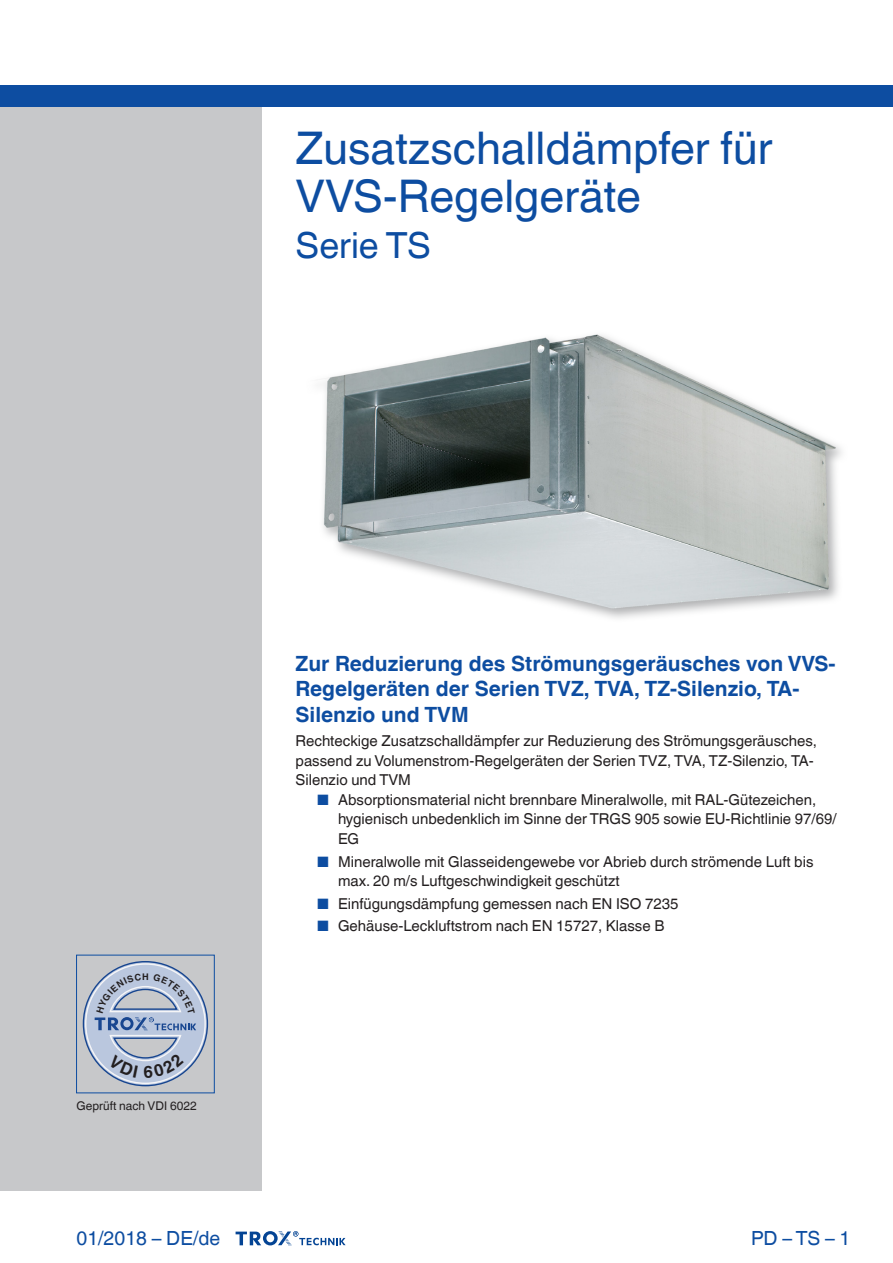
<style>
.page{position:relative;width:893px;height:1263px;background:#fff}
.page>*{position:absolute;margin:0;border:0;box-sizing:border-box;transform-origin:0 0}
.leaflet_head1{font:45px/48px "TROX Helvetica";color:#0d4da1}
.Standard_oben_links{font:36px "TROX Helvetica";color:#0d4da1}
.leaflet_intro_descr{font:700 21px/25.5px "TROX Helvetica";color:#0d4da1}
.country{font:19.5px "TROX Helvetica";color:#0d4da1}
.pagina_li-re{font:19.5px "TROX Helvetica";color:#0d4da1}
.leaflet_intro_descr-2{font:15px/19.5px "TROX Helvetica";color:#231f20}
.leaflet_frontpage_pi{font:12px "TROX Helvetica";color:#231f20}
.Update_OIDs{font:700 9.15px "TROX Helvetica";color:#231f20}
.s1{color:#0d4da1}
</style>
<div class="page">
<div style="left:0;top:106px;width:261px;height:1084px;background:#c7c8ca"></div>
<div style="left:0;top:85px;width:893px;height:21px;background:#0d4da1"></div>
<div style="left:76px;top:955px;width:139px;height:138px;border:1px solid #0d4da1"></div>
<svg style="left:236px;top:1231px;width:110px;height:15px"></svg>
<img style="left:323px;top:334px;width:519px;height:285px">
<svg style="left:82px;top:961px;width:127px;height:126px"></svg>
<p class="leaflet_head1" style="left:296px;top:125px;width:478px">Zusatzschalldämpfer für<br>VVS-Regelgeräte</p>
<p class="Standard_oben_links" style="left:296px;top:224px;width:137px">Serie TS</p>
<p class="Update_OIDs" style="left:142px;top:971px;width:8px">H</p>
<p class="leaflet_frontpage_pi" style="left:77px;top:1099px;width:122px">Geprüft nach VDI 6022</p>
<p class="country" style="left:77px;top:1227px;width:145px">01/2018 – DE/de</p>
<p class="leaflet_intro_descr" style="left:296px;top:651px;width:542px">Zur Reduzierung des Strömungsgeräusches von VVS-<br>Regelgeräten der Serien TVZ, TVA, TZ-Silenzio, TA-<br>Silenzio und TVM</p>
<p class="leaflet_intro_descr-2" style="left:296px;top:731px;width:523px">Rechteckige Zusatzschalldämpfer zur Reduzierung des Strömungsgeräusches, passend zu Volumenstrom-Regelgeräten der Serien TVZ, TVA, TZ-Silenzio, TA-<br>Silenzio und TVM</p>
<p class="leaflet_intro_descr-2" style="left:338px;top:790px;width:500px;text-indent:-21px"><span class="s1">■</span> Absorptionsmaterial nicht brennbare Mineralwolle, mit RAL-Gütezeichen, hygienisch unbedenklich im Sinne der TRGS 905 sowie EU-Richtlinie 97/69/<br>EG</p>
<p class="leaflet_intro_descr-2" style="left:338px;top:852px;width:477px;text-indent:-21px"><span class="s1">■</span> Mineralwolle mit Glasseidengewebe vor Abrieb durch strömende Luft bis max. 20 m/s Luftgeschwindigkeit geschützt</p>
<p class="leaflet_intro_descr-2" style="left:317px;top:894px;width:363px"><span class="s1">■</span> Einfügungsdämpfung gemessen nach EN ISO 7235</p>
<p class="leaflet_intro_descr-2" style="left:317px;top:916px;width:349px"><span class="s1">■</span> Gehäuse-Leckluftstrom nach EN 15727, Klasse B</p>
<p class="pagina_li-re" style="left:751px;top:1227px;width:101px">PD – TS – 1</p>
</div>
